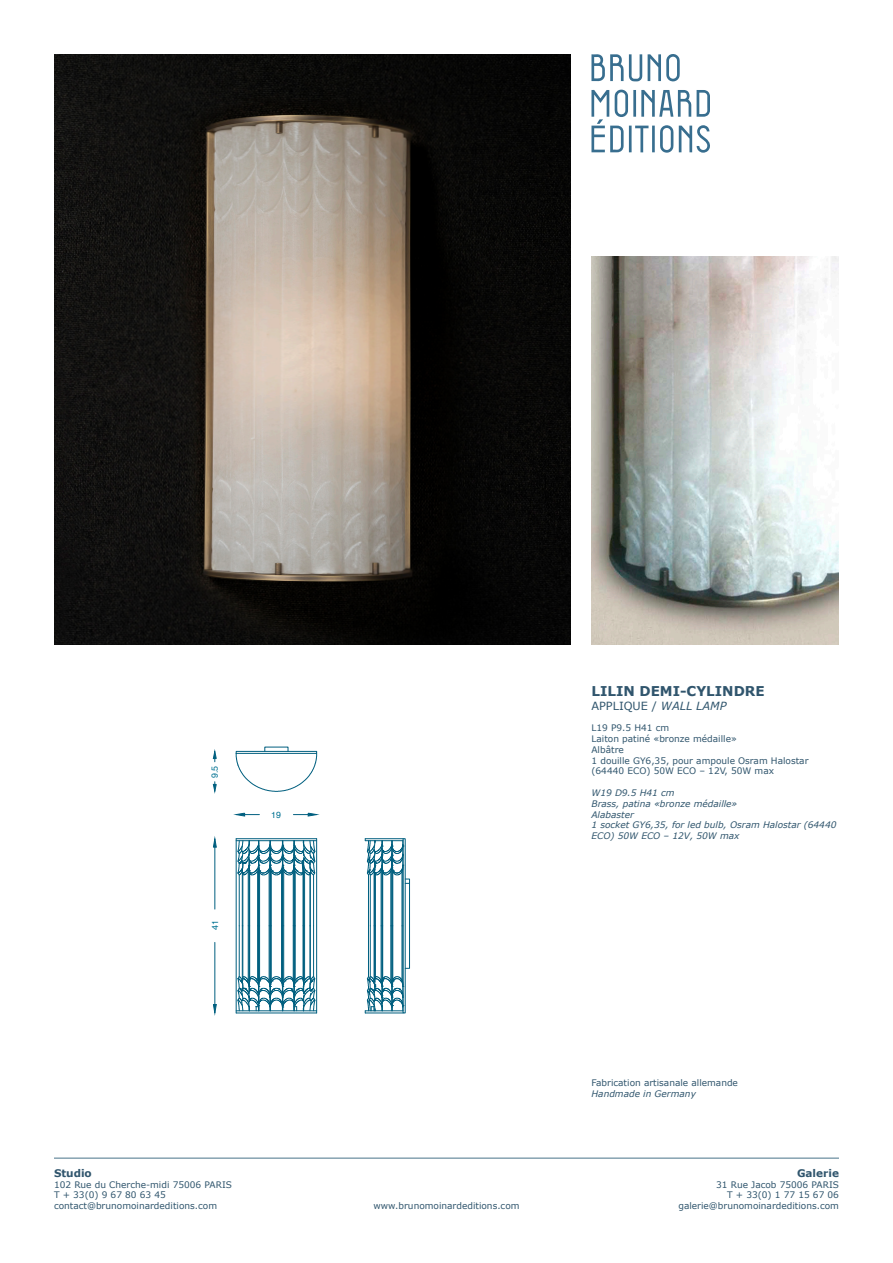
<style>
.page{position:relative;width:893px;height:1263px;background:#fff}
.page>*{position:absolute;margin:0;border:0;box-sizing:border-box;transform-origin:0 0}
.t1{font:700 13.5px "Verdana";color:#30556d}
.t2{font:11.25px "Verdana";color:#30556d}
.t3{font:700 10.5px "Verdana";color:#30556d}
.t4{font:9px/10.8px "Verdana";color:#30556d}
.t5{font:italic 9px/10.8px "Verdana";color:#30556d}
.t6{font:8.85px "Helvetica";color:#007292}
.s1{font-style:italic}
</style>
<div class="page">
<hr style="left:54px;top:1158px;width:785px;height:1px;background:#49748a">
<svg style="left:591px;top:54px;width:51px;height:27px"></svg>
<svg style="left:648px;top:54px;width:32px;height:28px"></svg>
<svg style="left:591px;top:89px;width:119px;height:64px"></svg>
<img style="left:54px;top:54px;width:516px;height:590px">
<img style="left:591px;top:256px;width:248px;height:388px">
<svg style="left:235px;top:751px;width:82px;height:41px"></svg>
<hr style="left:390px;top:926px;width:1px;height:54px;background:#005f7f">
<hr style="left:402px;top:926px;width:1px;height:54px;background:#005f7f">
<hr style="left:392px;top:926px;width:1px;height:58px;background:#005f7f">
<hr style="left:374px;top:926px;width:1px;height:54px;background:#005f7f">
<hr style="left:382px;top:926px;width:1px;height:58px;background:#005f7f">
<hr style="left:381px;top:926px;width:1px;height:54px;background:#005f7f">
<hr style="left:391px;top:926px;width:1px;height:58px;background:#005f7f">
<hr style="left:236px;top:1012px;width:81px;height:1px;background:#005f7f">
<hr style="left:236px;top:838px;width:81px;height:1px;background:#005f7f">
<hr style="left:236px;top:839px;width:1px;height:174px;background:#005f7f">
<hr style="left:316px;top:839px;width:1px;height:174px;background:#005f7f">
<hr style="left:368px;top:926px;width:1px;height:50px;background:#005f7f">
<hr style="left:370px;top:926px;width:1px;height:51px;background:#005f7f">
<hr style="left:375px;top:926px;width:1px;height:52px;background:#005f7f">
<hr style="left:365px;top:838px;width:38px;height:1px;background:#005f7f">
<svg style="left:365px;top:839px;width:45px;height:130px"></svg>
<svg style="left:365px;top:975px;width:39px;height:38px"></svg>
<svg style="left:237px;top:840px;width:79px;height:171px"></svg>
<hr style="left:215px;top:942px;width:1px;height:62px;background:#005f7f">
<hr style="left:215px;top:847px;width:1px;height:62px;background:#005f7f">
<svg style="left:213px;top:1004px;width:3px;height:10px"></svg>
<svg style="left:213px;top:838px;width:3px;height:9px"></svg>
<svg style="left:235px;top:813px;width:24px;height:3px"></svg>
<svg style="left:293px;top:813px;width:25px;height:3px"></svg>
<svg style="left:213px;top:750px;width:3px;height:12px"></svg>
<svg style="left:213px;top:782px;width:3px;height:10px"></svg>
<p class="t6" style="left:208px;top:778px;width:14px;rotate:-90deg">9.5</p>
<p class="t6" style="left:208px;top:930px;width:11px;rotate:-90deg">41</p>
<p class="t6" style="left:271px;top:808px;width:11px">19</p>
<p class="t3" style="left:54px;top:1166px;width:39px">Studio</p>
<p class="t4" style="left:54px;top:1179px;width:180px">102 Rue du Cherche-midi 75006 PARIS<br>T + 33(0) 9 67 80 63 45 contact@brunomoinardeditions.com</p>
<p class="t1" style="left:591px;top:682px;width:175px">LILIN DEMI-CYLINDRE</p>
<p class="t2" style="left:591px;top:698px;width:137px">APPLIQUE / <span class="s1">WALL LAMP</span></p>
<p class="t4" style="left:591px;top:723px;width:79px">L19 P9.5 H41 cm</p>
<p class="t4" style="left:591px;top:733px;width:147px">Laiton patiné «bronze médaille»</p>
<p class="t4" style="left:591px;top:744px;width:34px">Albâtre</p>
<p class="t4" style="left:591px;top:755px;width:219px">1 douille GY6,35, pour ampoule Osram Halostar (64440 ECO) 50W ECO – 12V, 50W max</p>
<p class="t5" style="left:591px;top:787px;width:85px">W19 D9.5 H41 cm</p>
<p class="t5" style="left:591px;top:798px;width:147px">Brass, patina «bronze médaille»</p>
<p class="t5" style="left:591px;top:809px;width:44px">Alabaster</p>
<p class="t5" style="left:591px;top:820px;width:246px">1 socket GY6,35, for led bulb, Osram Halostar (64440<br>ECO) 50W ECO – 12V, 50W max</p>
<p class="t4" style="left:591px;top:1078px;width:148px">Fabrication artisanale allemande</p>
<p class="t5" style="left:591px;top:1089px;width:106px">Handmade in Germany</p>
<p class="t4" style="left:691px;top:1078px;width:42px">française</p>
<p class="t5" style="left:655px;top:1089px;width:32px">France</p>
<p class="t3" style="left:797px;top:1166px;width:43px">Galerie</p>
<p class="t4" style="left:716px;top:1179px;width:124px;text-align:right">31 Rue Jacob 75006 PARIS<br>T + 33(0) 1 77 15 67 06</p>
<p class="t4" style="left:373px;top:1201px;width:148px">www.brunomoinardeditions.com</p>
<p class="t4" style="left:678px;top:1201px;width:162px">galerie@brunomoinardeditions.com</p>
</div>
